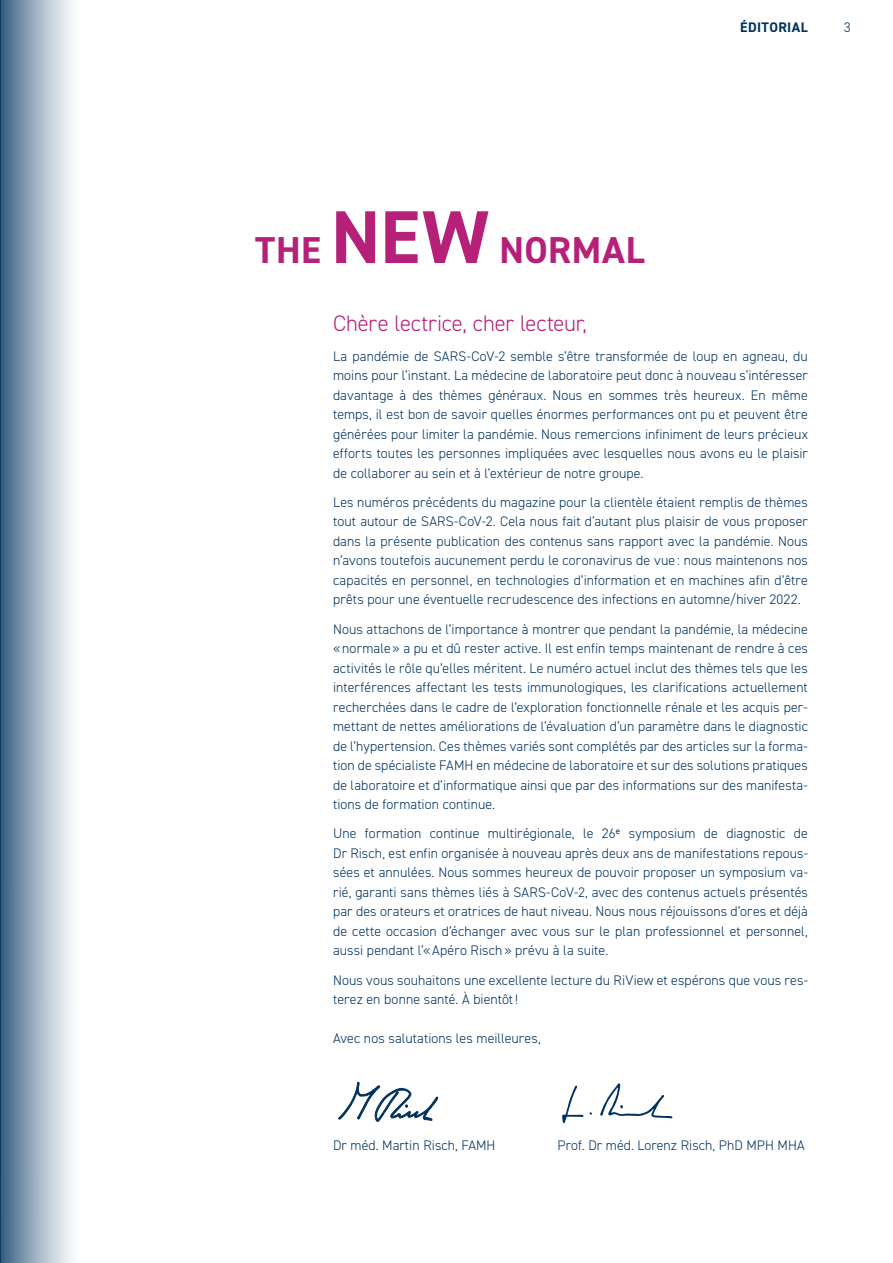
<style>
.page{position:relative;width:893px;height:1263px;background:#fff}
.page>*{position:absolute;margin:0;border:0;box-sizing:border-box;transform-origin:0 0}
.t1{font:700 37.5px "DIN2014";letter-spacing:.015em;color:#b62079}
.t2{font:300 22.5px "DIN2014";letter-spacing:-.005em;color:#b62079}
.t3{font:300 13.8px/19.5px "DIN2014";letter-spacing:.005em;color:#00315d;text-align:justify}
.t4{font:700 13.8px "DIN2014";letter-spacing:.03em;color:#00315d}
.s1{font-size:75px}
</style>
<div class="page">
<svg style="left:1px;top:0;width:71px;height:1263px;background:#9dafc0"></svg>
<hr style="left:0;top:0;width:1px;height:1263px;background:#0a3a63">
<svg style="left:338px;top:1081px;width:100px;height:41px"></svg>
<svg style="left:562px;top:1085px;width:21px;height:38px"></svg>
<svg style="left:600px;top:1083px;width:72px;height:35px"></svg>
<p class="t4" style="left:740px;top:18px;width:69px">ÉDITORIAL</p>
<p class="t3" style="left:844px;top:18px;width:8px">3</p>
<h1 class="t1" style="left:255px;top:225px;width:391px">THE <span class="s1">NEW</span> NORMAL</h1>
<h2 class="t2" style="left:333px;top:310px;width:255px">Chère lectrice, cher lecteur,</h2>
<p class="t3" style="left:333px;top:346px;width:476px">La pandémie de SARS-CoV-2 semble s’être transformée de loup en agneau, du moins pour l’instant. La médecine de laboratoire peut donc à nouveau s’intéresser davantage à des thèmes généraux. Nous en sommes très heureux. En même temps, il est bon de savoir quelles énormes performances ont pu et peuvent être générées pour limiter la pandémie. Nous remercions infiniment de leurs précieux efforts toutes les personnes impliquées avec lesquelles nous avons eu le plaisir de collaborer au sein et à l’extérieur de notre groupe.</p>
<p class="t3" style="left:333px;top:492px;width:476px">Les numéros précédents du magazine pour la clientèle étaient remplis de thèmes tout autour de SARS-CoV-2. Cela nous fait d’autant plus plaisir de vous proposer dans la présente publication des contenus sans rapport avec la pandémie. Nous n’avons toutefois aucunement perdu le coronavirus de vue : nous maintenons nos capacités en personnel, en technologies d’information et en machines afin d’être prêts pour une éventuelle recrudescence des infections en automne/hiver 2022.</p>
<p class="t3" style="left:333px;top:619px;width:476px">Nous attachons de l’importance à montrer que pendant la pandémie, la médecine « normale » a pu et dû rester active. Il est enfin temps maintenant de rendre à ces activités le rôle qu’elles méritent. Le numéro actuel inclut des thèmes tels que les interférences affectant les tests immunologiques, les clarifications actuellement recherchées dans le cadre de l’exploration fonctionnelle rénale et les acquis per&shy;mettant de nettes améliorations de l’évaluation d’un paramètre dans le diagnostic de l’hypertension. Ces thèmes variés sont complétés par des articles sur la forma&shy;tion de spécialiste FAMH en médecine de laboratoire et sur des solutions pratiques de laboratoire et d’informatique ainsi que par des informations sur des manifesta&shy;tions de formation continue.</p>
<p class="t3" style="left:333px;top:824px;width:476px">Une formation continue multirégionale, le 26<sup>e</sup> symposium de diagnostic de Dr Risch, est enfin organisée à nouveau après deux ans de manifestations repous&shy;sées et annulées. Nous sommes heureux de pouvoir proposer un symposium va&shy;rié, garanti sans thèmes liés à SARS-CoV-2, avec des contenus actuels présentés par des orateurs et oratrices de haut niveau. Nous nous réjouissons d’ores et déjà de cette occasion d’échanger avec vous sur le plan professionnel et personnel, aussi pendant l’«Apéro Risch » prévu à la suite.</p>
<p class="t3" style="left:333px;top:970px;width:476px">Nous vous souhaitons une excellente lecture du RiView et espérons que vous res&shy;terez en bonne santé. À bientôt!</p>
<p class="t3" style="left:333px;top:1029px;width:209px">Avec nos salutations les meilleures,</p>
<p class="t3" style="left:333px;top:1136px;width:164px">Dr méd. Martin Risch, FAMH</p>
<p class="t3" style="left:558px;top:1136px;width:249px">Prof. Dr méd. Lorenz Risch, PhD MPH MHA</p>
</div>
